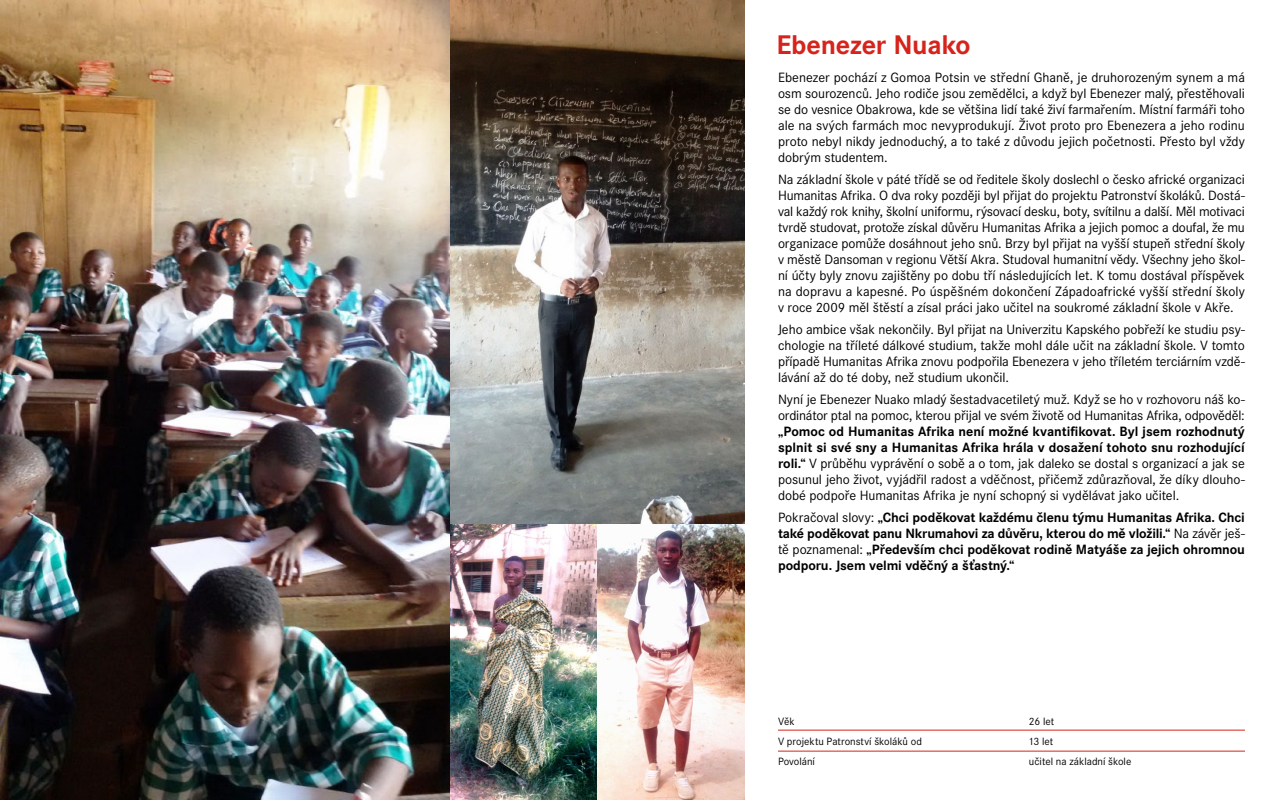
<style>
.page{position:relative;width:1280px;height:800px;background:#fff}
.page>*{position:absolute;margin:0;border:0;box-sizing:border-box;transform-origin:0 0}
.t1{font:700 28px "Corporate STOT";letter-spacing:-.01em;color:#d6241c}
.t2{font:14px/16px "Corporate STOT";letter-spacing:-.005em;color:#000;text-align:justify}
.t3{font:700 14px/16px "Corporate STOT";letter-spacing:-.01em;color:#000;text-align:justify}
.t4{font:11px "Corporate STOT";color:#000}
.s1{font-weight:700}
.s2{font-weight:400}
</style>
<div class="page">
<img style="left:0;top:0;width:745px;height:800px">
<hr style="left:778px;top:730px;width:467px;height:1px;background:#d6241c">
<hr style="left:778px;top:751px;width:467px;height:1px;background:#d6241c">
<h1 class="t1" style="left:776px;top:28px;width:196px">Ebenezer Nuako</h1>
<p class="t2" style="left:778px;top:70px;width:469px">Ebenezer pochází z Gomoa Potsin ve střední Ghaně, je druhorozeným synem a má osm sourozenců. Jeho rodiče jsou zemědělci, a když byl Ebenezer malý, přestěhovali se do vesnice Obakrowa, kde se většina lidí také živí farmařením. Místní farmáři toho ale na svých farmách moc nevyprodukují. Život proto pro Ebenezera a jeho rodinu proto nebyl nikdy jednoduchý, a to také z důvodu jejich početnosti. Přesto byl vždy dobrým studentem.</p>
<p class="t2" style="left:778px;top:172px;width:469px">Na základní škole v páté třídě se od ředitele školy doslechl o česko africké organizaci Humanitas Afrika. O dva roky později byl přijat do projektu Patronství školáků. Dostá&shy;val každý rok knihy, školní uniformu, rýsovací desku, boty, svítilnu a další. Měl motivaci tvrdě studovat, protože získal důvěru Humanitas Afrika a jejich pomoc a doufal, že mu organizace pomůže dosáhnout jeho snů. Brzy byl přijat na vyšší stupeň střední školy v městě Dansoman v regionu Větší Akra. Studoval humanitní vědy. Všechny jeho škol&shy;ní účty byly znovu zajištěny po dobu tří následujících let. K tomu dostával příspěvek na dopravu a kapesné. Po úspěšném dokončení Západoafrické vyšší střední školy v roce 2009 měl štěstí a zísal práci jako učitel na soukromé základní škole v Akře.</p>
<p class="t2" style="left:778px;top:322px;width:468px">Jeho ambice však nekončily. Byl přijat na Univerzitu Kapského pobřeží ke studiu psy&shy;chologie na tříleté dálkové studium, takže mohl dále učit na základní škole. V tomto případě Humanitas Afrika znovu podpořila Ebenezera v jeho tříletém terciárním vzdě&shy;lávání až do té doby, než studium ukončil.</p>
<p class="t2" style="left:778px;top:392px;width:468px">Nyní je Ebenezer Nuako mladý šestadvacetiletý muž. Když se ho v rozhovoru náš ko&shy;ordinátor ptal na pomoc, kterou přijal ve svém životě od Humanitas Afrika, odpověděl:</p>
<p class="t2" style="left:778px;top:424px;width:469px"><span class="s1">„Pomoc od Humanitas Afrika není možné kvantifikovat. Byl jsem rozhodnutý splnit si své sny a Humanitas Afrika hrála v dosažení tohoto snu rozhodující roli.“</span> V průběhu vyprávění o sobě a o tom, jak daleko se dostal s organizací a jak se posunul jeho život, vyjádřil radost a vděčnost, přičemž zdůrazňoval, že díky dlouho&shy;dobé podpoře Humanitas Afrika je nyní schopný si vydělávat jako učitel.</p>
<p class="t3" style="left:778px;top:510px;width:468px"><span class="s2">Pokračoval slovy:</span> „Chci poděkovat každému členu týmu Humanitas Afrika. Chci také poděkovat panu Nkrumahovi za důvěru, kterou do mě vložili.“ <span class="s2">Na závěr ješ&shy;tě poznamenal:</span> „Především chci poděkovat rodině Matyáše za jejich ohromnou podporu. Jsem velmi vděčný a šťastný.“</p>
<p class="t4" style="left:778px;top:715px;width:18px">Věk</p>
<p class="t4" style="left:1029px;top:715px;width:27px">26 let</p>
<p class="t4" style="left:778px;top:735px;width:145px">V projektu Patronství školáků od</p>
<p class="t4" style="left:1028px;top:735px;width:27px">13 let</p>
<p class="t4" style="left:778px;top:755px;width:39px">Povolání</p>
<p class="t4" style="left:1029px;top:755px;width:104px">učitel na základní škole</p>
</div>
